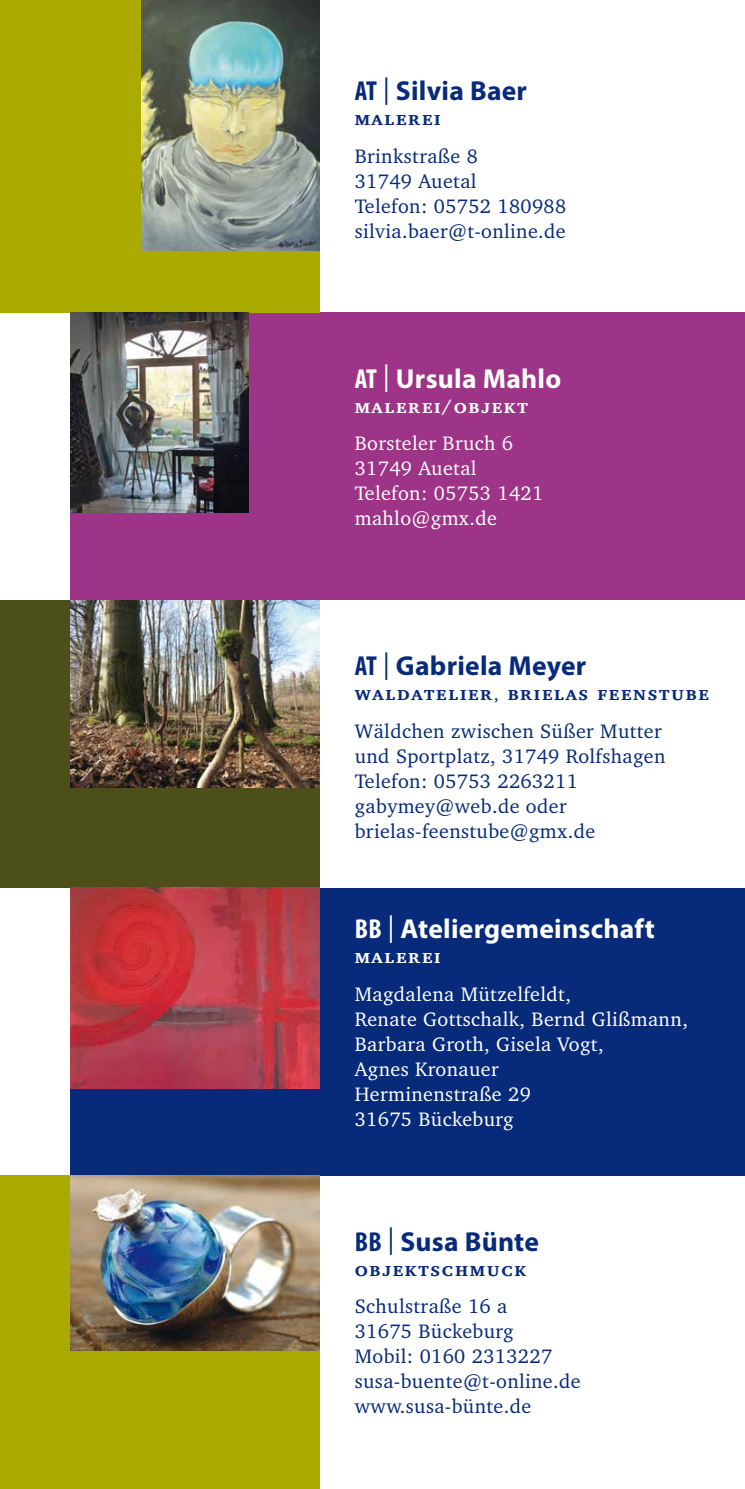
<style>
.page{position:relative;width:745px;height:1489px;background:#fff}
.page>*{position:absolute;margin:0;border:0;box-sizing:border-box;transform-origin:0 0}
.t1{font:700 27.5px "Myriad Pro";letter-spacing:.01em;color:#072b7a}
.t2{font:700 27.5px "Myriad Pro";letter-spacing:.01em;color:#fff}
.t3{font:20px/25px "Charter IT Cby BT";letter-spacing:.02em;color:#072b7a}
.t4{font:20px/25px "Charter IT Cby BT";letter-spacing:.02em;color:#fff}
.t5{font:20px "Charter IT Cby BT Bold Small Cap";letter-spacing:.08em;color:#072b7a}
.t6{font:20px "Charter IT Cby BT Bold Small Cap";letter-spacing:.08em;color:#fff}
.s1{font-stretch:condensed}
.s2{font-weight:400}
.s3{font-family:"Charter IT Cby BT";font-weight:700}
</style>
<div class="page">
<div style="left:71px;top:313px;width:673px;height:287px;background:#9d3488"></div>
<div style="left:0;top:0;width:319px;height:313px;background:#abaa00"></div>
<div style="left:71px;top:888px;width:673px;height:287px;background:#072b7a"></div>
<div style="left:0;top:1175px;width:319px;height:313px;background:#abaa00"></div>
<div style="left:0;top:600px;width:319px;height:288px;background:#4c4f19"></div>
<img style="left:71px;top:600px;width:248px;height:188px">
<img style="left:142px;top:0;width:177px;height:250px">
<img style="left:71px;top:313px;width:177px;height:199px">
<img style="left:71px;top:888px;width:248px;height:200px">
<img style="left:71px;top:1175px;width:248px;height:175px">
<h1 class="t1" style="left:354px;top:73px;width:174px"><span class="s1">AT</span> <span class="s2">|</span> Silvia Baer</h1>
<p class="t5" style="left:354px;top:109px;width:87px">malerei</p>
<p class="t3" style="left:354px;top:143px;width:213px">Brinkstraße 8<br>31749 Auetal<br>Telefon: 05752 180988 silvia.baer@t-online.de</p>
<h1 class="t2" style="left:354px;top:360px;width:208px"><span class="s1">AT</span> <span class="s2">|</span> Ursula Mahlo</h1>
<p class="t6" style="left:354px;top:397px;width:175px">malerei<span class="s3">/</span>objekt</p>
<p class="t4" style="left:354px;top:430px;width:190px">Borsteler Bruch 6<br>31749 Auetal<br>Telefon: 05753 1421 mahlo@gmx.de</p>
<h1 class="t1" style="left:354px;top:648px;width:233px"><span class="s1">AT</span> <span class="s2">|</span> Gabriela Meyer</h1>
<p class="t5" style="left:354px;top:684px;width:355px">waldatelier, brielas feenstube</p>
<p class="t3" style="left:354px;top:718px;width:312px">Wäldchen zwischen Süßer Mutter und Sportplatz, 31749 Rolfshagen<br>Telefon: 05753 2263211 gabymey@web.de oder brielas-feenstube@gmx.de</p>
<h1 class="t2" style="left:354px;top:910px;width:301px"><span class="s1">BB</span> <span class="s2">|</span> Ateliergemeinschaft</h1>
<p class="t6" style="left:354px;top:947px;width:87px">malerei</p>
<p class="t4" style="left:354px;top:980px;width:334px">Magdalena Mützelfeldt,<br>Renate Gottschalk, Bernd Glißmann,<br>Barbara Groth, Gisela Vogt,<br>Agnes Kronauer<br>Herminenstraße 29<br>31675 Bückeburg</p>
<h1 class="t1" style="left:354px;top:1223px;width:186px"><span class="s1">BB</span> <span class="s2">|</span> Susa Bünte</h1>
<p class="t5" style="left:354px;top:1259px;width:173px">objektschmuck</p>
<p class="t3" style="left:354px;top:1293px;width:227px">Schulstraße 16 a<br>31675 Bückeburg<br>Mobil: 0160 2313227 susa-buente@t-online.de www.susa-bünte.de</p>
</div>
